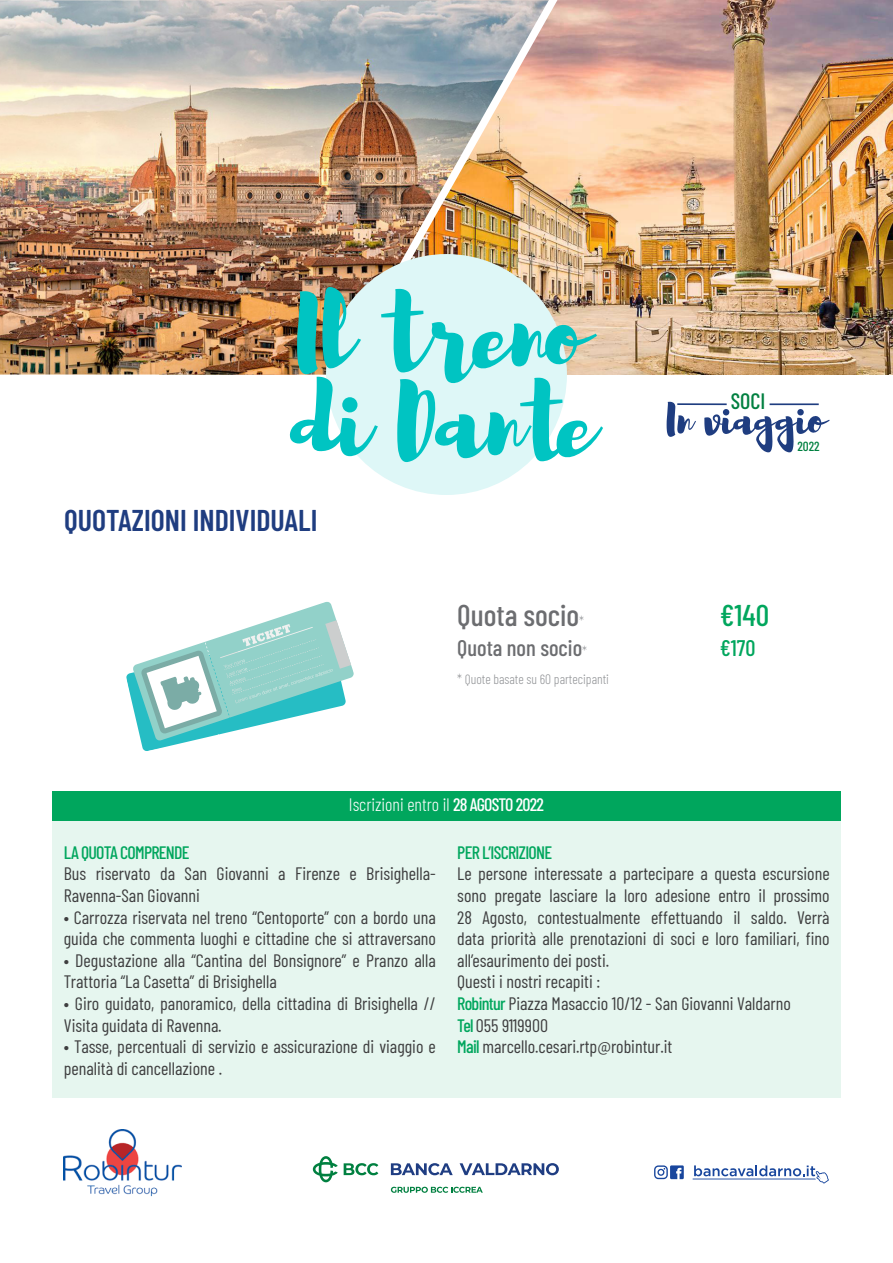
<style>
.page{position:relative;width:893px;height:1263px;background:#fff}
.page>*{position:absolute;margin:0;border:0;box-sizing:border-box;transform-origin:0 0}
.t1{font:101.25px/88.8px "Brusher";color:#00c4c2}
.t2{font:600 30px "Barlow Condensed";color:#1f3d80}
.t3{font:500 30px "Barlow Condensed";color:#6c6d70}
.t4{font:500 30px "Barlow Condensed";color:#00a65d}
.t5{font:500 22.5px "Barlow Condensed";color:#6c6d70}
.t6{font:500 22.5px "Barlow Condensed";color:#00a65d}
.t7{font:500 22.2px "Barlow Condensed";color:#008040}
.t8{font:18px/21.6px "Barlow Condensed";color:#3e3e3f}
.t9{font:500 18px "Barlow Condensed";letter-spacing:-.04em;color:#00a65d}
.t10{font:300 18px "Barlow Condensed";color:#fff}
.t11{font:300 13.5px "Barlow Condensed";color:#939598}
.t12{font:500 13.2px "Barlow Condensed";color:#008040}
.s1{font-weight:300;font-size:13.5px;color:#939598}
.s2{font-weight:500}
.s3{font-weight:500;color:#00a65d}
</style>
<div class="page">
<div style="left:52px;top:791px;width:789px;height:306px;background:#e6f6ef"></div>
<div style="left:52px;top:791px;width:789px;height:29px;background:#00a65d"></div>
<svg style="left:126px;top:602px;width:228px;height:149px"></svg>
<svg style="left:391px;top:1163px;width:62px;height:12px"></svg>
<svg style="left:460px;top:1163px;width:99px;height:12px"></svg>
<svg style="left:391px;top:1187px;width:92px;height:6px"></svg>
<svg style="left:344px;top:1163px;width:34px;height:12px"></svg>
<svg style="left:313px;top:1156px;width:25px;height:26px"></svg>
<svg style="left:692px;top:1165px;width:137px;height:18px"></svg>
<svg style="left:654px;top:1165px;width:30px;height:14px"></svg>
<svg style="left:667px;top:402px;width:29px;height:35px"></svg>
<svg style="left:704px;top:409px;width:126px;height:43px"></svg>
<hr style="left:677px;top:403px;width:50px;height:2px;background:#1f3d80">
<hr style="left:770px;top:403px;width:49px;height:2px;background:#1f3d80">
<img style="left:63px;top:1130px;width:118px;height:67px">
<img style="left:570px;top:0;width:323px;height:374px">
<img style="left:0;top:0;width:326px;height:374px">
<img style="left:326px;top:0;width:244px;height:394px">
<div style="left:326px;top:254px;width:241px;height:241px;background:#def7f7;border-radius:50%"></div>
<h1 class="t1" style="left:290px;top:302px;width:307px">Il treno di Dante</h1>
<p class="t2" style="left:64px;top:499px;width:255px">QUOTAZIONI INDIVIDUALI</p>
<p class="t7" style="left:731px;top:385px;width:36px">SOCI</p>
<p class="t3" style="left:457px;top:593px;width:123px">Quota socio</p>
<p class="t11" style="left:579px;top:611px;width:6px">*</p>
<p class="t4" style="left:720px;top:593px;width:51px">€140</p>
<p class="t5" style="left:457px;top:631px;width:131px">Quota non socio<span class="s1">*</span></p>
<p class="t6" style="left:720px;top:631px;width:37px">€170</p>
<p class="t11" style="left:457px;top:669px;width:153px">* Quote basate su 60 partecipanti</p>
<p class="t12" style="left:797px;top:437px;width:24px">2022</p>
<p class="t10" style="left:349px;top:792px;width:197px">Iscrizioni entro il <span class="s2">28 AGOSTO 2022</span></p>
<p class="t9" style="left:64px;top:839px;width:127px">LA QUOTA COMPRENDE</p>
<p class="t8" style="left:64px;top:862px;width:374px">Bus riservato da San Giovanni a Firenze e Brisighella-<br>Ravenna-San Giovanni</p>
<p class="t8" style="left:64px;top:905px;width:374px">• Carrozza riservata nel treno “Centoporte” con a bordo una guida che commenta luoghi e cittadine che si attraversano</p>
<p class="t8" style="left:64px;top:948px;width:374px">• Degustazione alla “Cantina del Bonsignore” e Pranzo alla<br>Trattoria “La Casetta” di Brisighella</p>
<p class="t8" style="left:64px;top:991px;width:374px">• Giro guidato, panoramico, della cittadina di Brisighella //<br>Visita guidata di Ravenna.</p>
<p class="t8" style="left:64px;top:1035px;width:374px">• Tasse, percentuali di servizio e assicurazione di viaggio e penalità di cancellazione .</p>
<p class="t9" style="left:457px;top:839px;width:96px">PER L’ISCRIZIONE</p>
<p class="t8" style="left:457px;top:862px;width:374px;text-align:justify">Le persone interessate a partecipare a questa escursione sono pregate lasciare la loro adesione entro il prossimo 28 Agosto, contestualmente effettuando il saldo. Verrà data priorità alle prenotazioni di soci e loro familiari, fino all’esaurimento dei posti.</p>
<p class="t8" style="left:457px;top:970px;width:144px">Questi i nostri recapiti :</p>
<p class="t8" style="left:457px;top:991px;width:335px"><span class="s3">Robintur</span> Piazza Masaccio 10/12 - San Giovanni Valdarno</p>
<p class="t8" style="left:457px;top:1013px;width:92px"><span class="s3">Tel</span> 055 9119900</p>
<p class="t8" style="left:457px;top:1035px;width:217px"><span class="s3">Mail</span> marcello.cesari.rtp@robintur.it</p>
</div>
